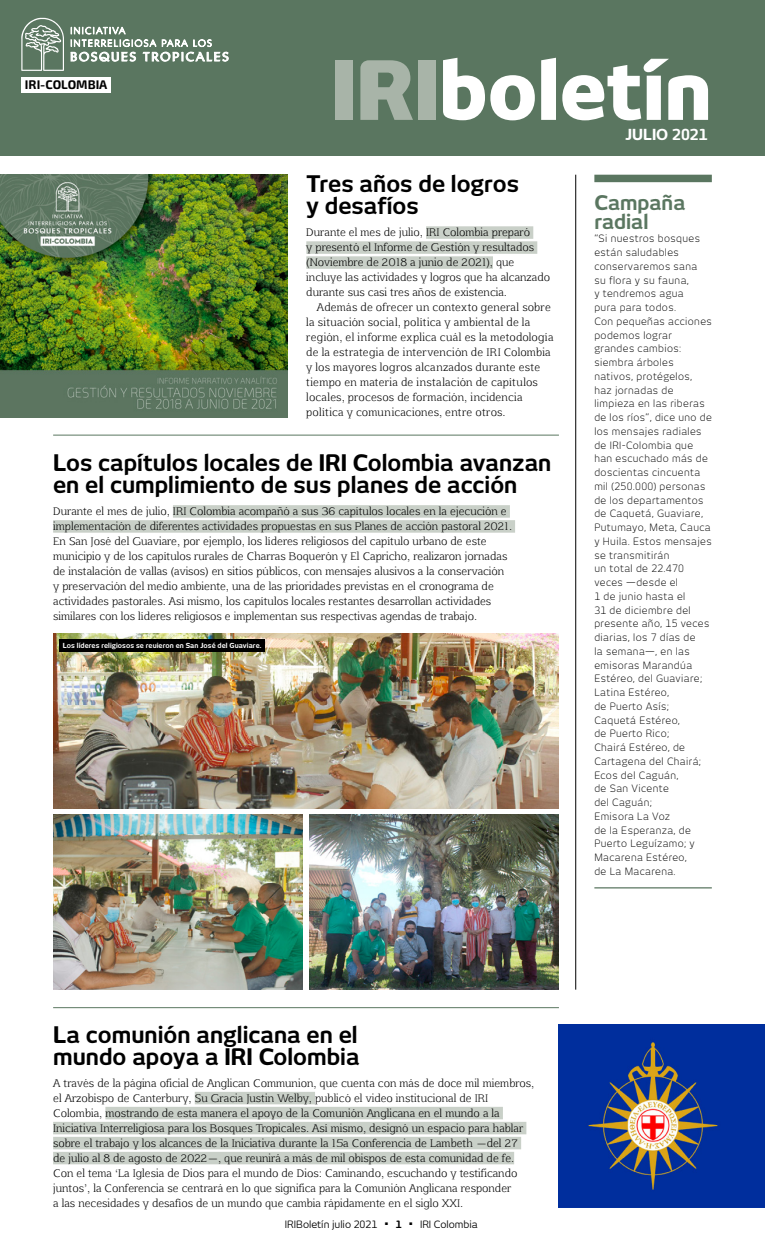
<style>
.page{position:relative;width:765px;height:1260px;background:#fff}
.page>*{position:absolute;margin:0;border:0;box-sizing:border-box;transform-origin:0 0}
.t1{font:800 80.12px "New June";color:#fff}
.t2{font:700 22.5px/22px "New June";color:#000}
.t3{font:700 20px/18.8px "New June";color:#5a7660}
.t4{font:700 15px "New June";color:#fff}
.t5{font:700 12.5px "Exo 2";color:#000}
.t6{font:10.62px/15px "Aftaserif";letter-spacing:.01em;color:#000}
.t7{font:10.62px/15px "Aftaserif";letter-spacing:.03em;color:#000}
.t8{font:300 10px/13.8px "New June";letter-spacing:.04em;color:#000}
.t9{font:10px "New June";color:#000}
.t10{font:700 10px "New June";color:#000}
.t11{font:700 6.88px "New June";letter-spacing:.01em;color:#fff}
.s1{color:#a8b4a8}
</style>
<div class="page">
<div style="left:0;top:0;width:765px;height:156px;background:#5a7660"></div>
<svg style="left:71px;top:27px;width:158px;height:35px"></svg>
<svg style="left:21px;top:18px;width:43px;height:53px"></svg>
<div style="left:21px;top:77px;width:90px;height:16px;background:#fff"></div>
<hr style="left:576px;top:175px;width:1px;height:815px;background:#000">
<div style="left:594px;top:175px;width:118px;height:7px;background:#5a7660"></div>
<hr style="left:594px;top:887px;width:118px;height:1px;background:#5a7660">
<div style="left:426px;top:226px;width:107px;height:13px;background:#c9d0c8"></div>
<div style="left:306px;top:241px;width:231px;height:13px;background:#c9d0c8"></div>
<div style="left:306px;top:256px;width:187px;height:13px;background:#c9d0c8"></div>
<img style="left:0;top:175px;width:288px;height:243px">
<hr style="left:53px;top:435px;width:506px;height:1px;background:#5a7660">
<hr style="left:53px;top:1007px;width:506px;height:1px;background:#5a7660">
<div style="left:173px;top:505px;width:337px;height:13px;background:#c9d0c8"></div>
<div style="left:53px;top:520px;width:462px;height:13px;background:#c9d0c8"></div>
<div style="left:195px;top:1092px;width:120px;height:12px;background:#c9d0c8"></div>
<div style="left:105px;top:1107px;width:398px;height:12px;background:#c9d0c8"></div>
<div style="left:53px;top:1122px;width:473px;height:12px;background:#c9d0c8"></div>
<div style="left:53px;top:1137px;width:468px;height:12px;background:#c9d0c8"></div>
<div style="left:53px;top:1152px;width:461px;height:12px;background:#c9d0c8"></div>
<img style="left:559px;top:1024px;width:206px;height:184px">
<img style="left:53px;top:634px;width:506px;height:174px">
<img style="left:53px;top:815px;width:249px;height:175px">
<img style="left:310px;top:815px;width:249px;height:175px">
<div style="left:59px;top:640px;width:206px;height:12px;background:#000"></div>
<p class="t5" style="left:25px;top:77px;width:84px">IRI-COLOMBIA</p>
<h1 class="t1" style="left:331px;top:43px;width:382px"><span class="s1">IRI</span>boletín</h1>
<h3 class="t4" style="left:626px;top:126px;width:84px">JULIO 2021</h3>
<h2 class="t2" style="left:306px;top:173px;width:214px">Tres años de logros y desafíos</h2>
<p class="t6" style="left:306px;top:225px;width:245px">Durante el mes de julio, IRI Colombia preparó<br>y presentó el Informe de Gestión y resultados (Noviembre de 2018 a junio de 2021), que incluye las actividades y logros que ha alcanzado durante sus casi tres años de existencia.</p>
<p class="t7" style="left:306px;top:300px;width:249px;text-indent:11px">Además de ofrecer un contexto general sobre la situación social, política y ambiental de la región, el informe explica cuál es la metodología de la estrategia de intervención de IRI Colombia y los mayores logros alcanzados durante este tiempo en materia de instalación de capítulos locales, procesos de formación, incidencia política y comunicaciones, entre otros.</p>
<h2 class="t2" style="left:53px;top:452px;width:500px">Los capítulos locales de IRI Colombia avanzan en el cumplimiento de sus planes de acción</h2>
<p class="t6" style="left:53px;top:504px;width:460px">Durante el mes de julio, IRI Colombia acompañó a sus 36 capítulos locales en la ejecución e implementación de diferentes actividades propuestas en sus Planes de acción pastoral 2021.<br>En San José del Guaviare, por ejemplo, los líderes religiosos del capítulo urbano de este municipio y de los capítulos rurales de Charras Boquerón y El Capricho, realizaron jornadas de instalación de vallas (avisos) en sitios públicos, con mensajes alusivos a la conservación y preservación del medio ambiente, una de las prioridades previstas en el cronograma de actividades pastorales. Así mismo, los capítulos locales restantes desarrollan actividades similares con los líderes religiosos e implementan sus respectivas agendas de trabajo.</p>
<p class="t11" style="left:63px;top:642px;width:200px">Los líderes religiosos se reuieron en San José del Guaviare.</p>
<h3 class="t3" style="left:594px;top:193px;width:93px">Campaña radial</h3>
<p class="t8" style="left:594px;top:232px;width:119px">“Si nuestros bosques están saludables conservaremos sana<br>su flora y su fauna,<br>y tendremos agua<br>pura para todos.<br>Con pequeñas acciones podemos lograr grandes cambios: siembra árboles nativos, protégelos, haz jornadas de limpieza en las riberas de los ríos”, dice uno de los mensajes radiales de IRI-Colombia que han escuchado más de doscientas cincuenta mil (250.000) personas de los departamentos de Caquetá, Guaviare,<br>Putumayo, Meta, Cauca y Huila. Estos mensajes se transmitirán<br>un total de 22.470 veces —desde el<br>1 de junio hasta el<br>31 de diciembre del presente año, 15 veces diarias, los 7 días de<br>la semana—, en las emisoras Marandúa<br>Estéreo, del Guaviare;<br>Latina Estéreo,<br>de Puerto Asís;<br>Caquetá Estéreo,<br>de Puerto Rico;<br>Chairá Estéreo, de<br>Cartagena del Chairá;<br>Ecos del Caguán,<br>de San Vicente<br>del Caguán;<br>Emisora La Voz<br>de la Esperanza, de<br>Puerto Leguízamo; y<br>Macarena Estéreo,<br>de La Macarena.</p>
<h2 class="t2" style="left:53px;top:1023px;width:308px">La comunión anglicana en el mundo apoya a IRI Colombia</h2>
<p class="t6" style="left:53px;top:1075px;width:482px">A través de la página oficial de Anglican Communion, que cuenta con más de doce mil miembros, el Arzobispo de Canterbury, Su Gracia Justin Welby, publicó el video institucional de IRI Colombia, mostrando de esta manera el apoyo de la Comunión Anglicana en el mundo a la Iniciativa Interreligiosa para los Bosques Tropicales. Así mismo, designó un espacio para hablar sobre el trabajo y los alcances de la Iniciativa durante la 15a Conferencia de Lambeth —del 27<br>de julio al 8 de agosto de 2022—, que reunirá a más de mil obispos de esta comunidad de fe.<br>Con el tema ‘La Iglesia de Dios para el mundo de Dios: Caminando, escuchando y testificando juntos’, la Conferencia se centrará en lo que significa para la Comunión Anglicana responder<br>a las necesidades y desafíos de un mundo que cambia rápidamente en el siglo XXI.</p>
<p class="t9" style="left:285px;top:1219px;width:94px">IRIBoletín julio 2021</p>
<p class="t10" style="left:385px;top:1219px;width:18px">■ 1</p>
<p class="t9" style="left:409px;top:1219px;width:70px">■ IRI Colombia</p>
</div>
